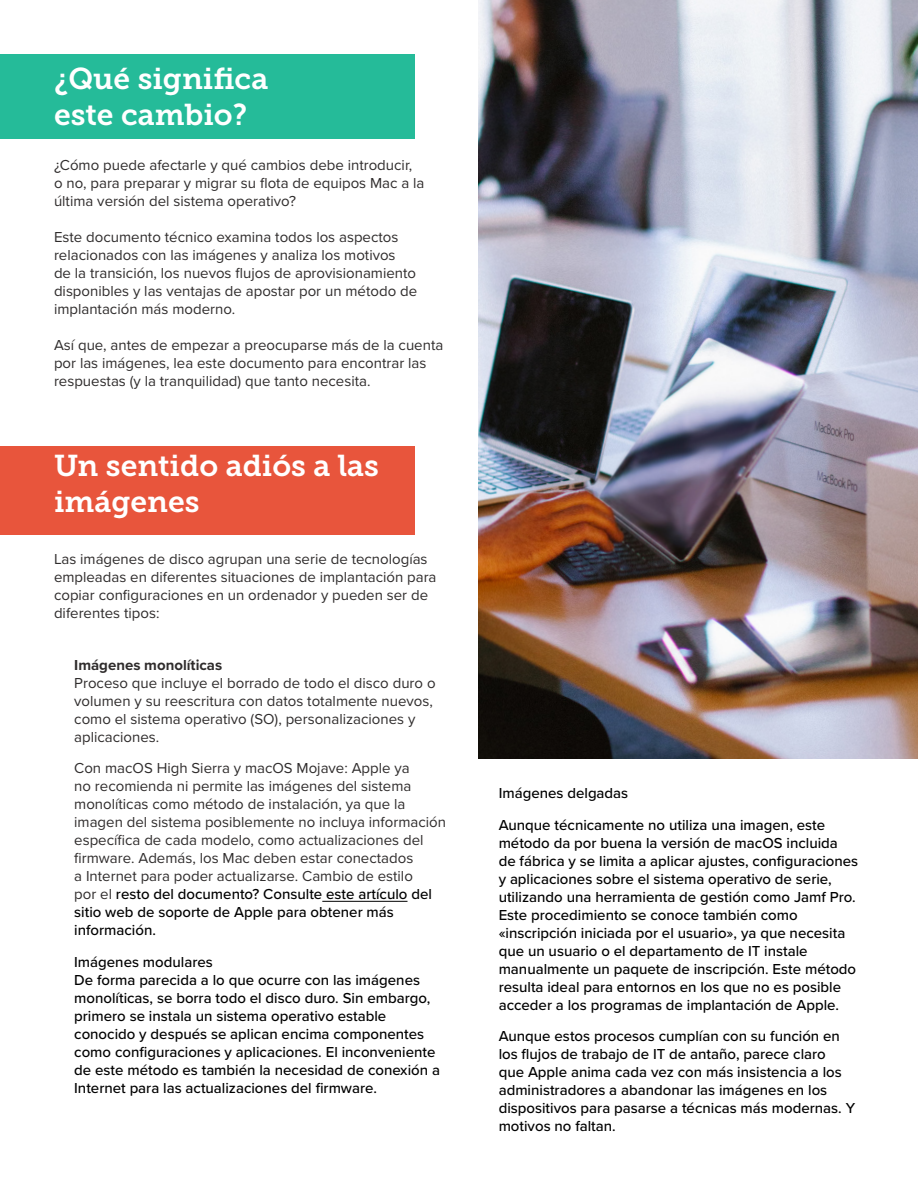
<style>
.page{position:relative;width:918px;height:1188px;background:#fff}
.page>*{position:absolute;margin:0;border:0;box-sizing:border-box;transform-origin:0 0}
.Body_Copy{font:30px/36px "Museo Slab 700";color:#fff}
.SUBHEAD{font:30px/36px "Museo Slab 700";color:#fff}
.Body_Copy-2{font:15px/18px "Proxima Nova";color:#2f2c2c}
.Body_Copy-3{font:500 15px/18px "Proxima Nova";color:#000}
.s1{font-weight:700}
.s2{font-weight:500;color:#000}
</style>
<div class="page">
<div style="left:0;top:54px;width:415px;height:84px;background:#25bb99"></div>
<div style="left:0;top:446px;width:415px;height:89px;background:#e8553c"></div>
<hr style="left:322px;top:901px;width:86px;height:1px;background:#000">
<img style="left:478px;top:0;width:440px;height:758px">
<p class="SUBHEAD" style="left:54px;top:61px;width:216px">¿Qué significa este cambio?</p>
<p class="Body_Copy-2" style="left:54px;top:155px;width:372px">¿Cómo puede afectarle y qué cambios debe introducir,<br>o no, para preparar y migrar su flota de equipos Mac a la última versión del sistema operativo?</p>
<p class="Body_Copy-2" style="left:54px;top:227px;width:365px">Este documento técnico examina todos los aspectos relacionados con las imágenes y analiza los motivos<br>de la transición, los nuevos flujos de aprovisionamiento disponibles y las ventajas de apostar por un método de implantación más moderno.</p>
<p class="Body_Copy-2" style="left:54px;top:335px;width:391px">Así que, antes de empezar a preocuparse más de la cuenta por las imágenes, lea este documento para encontrar las respuestas (y la tranquilidad) que tanto necesita.</p>
<p class="Body_Copy" style="left:54px;top:448px;width:326px">Un sentido adiós a las imágenes</p>
<p class="Body_Copy-2" style="left:54px;top:549px;width:384px">Las imágenes de disco agrupan una serie de tecnologías empleadas en diferentes situaciones de implantación para copiar configuraciones en un ordenador y pueden ser de diferentes tipos:</p>
<p class="Body_Copy-2" style="left:74px;top:655px;width:363px"><span class="s1">Imágenes monolíticas<br></span>Proceso que incluye el borrado de todo el disco duro o volumen y su reescritura con datos totalmente nuevos, como el sistema operativo (SO), personalizaciones y aplicaciones.</p>
<p class="Body_Copy-2" style="left:74px;top:758px;width:373px">Con macOS High Sierra y macOS Mojave: Apple ya<br>no recomienda ni permite las imágenes del sistema monolíticas como método de instalación, ya que la imagen del sistema posiblemente no incluya información específica de cada modelo, como actualizaciones del firmware. Además, los Mac deben estar conectados<br>a Internet para poder actualizarse. Cambio de estilo<br>por el <span class="s2">resto del documento? Consulte este artículo del sitio web de soporte de Apple para obtener más información.</span></p>
<p class="Body_Copy-3" style="left:74px;top:952px;width:367px">Imágenes modulares<br>De forma parecida a lo que ocurre con las imágenes monolíticas, se borra todo el disco duro. Sin embargo, primero se instala un sistema operativo estable conocido y después se aplican encima componentes como configuraciones y aplicaciones. El inconveniente de este método es también la necesidad de conexión a Internet para las actualizaciones del firmware.</p>
<p class="Body_Copy-3" style="left:499px;top:784px;width:131px">Imágenes delgadas</p>
<p class="Body_Copy-3" style="left:499px;top:815px;width:361px">Aunque técnicamente no utiliza una imagen, este método da por buena la versión de macOS incluida de fábrica y se limita a aplicar ajustes, configuraciones y aplicaciones sobre el sistema operativo de serie, utilizando una herramienta de gestión como Jamf Pro.<br>Este procedimiento se conoce también como «inscripción iniciada por el usuario», ya que necesita que un usuario o el departamento de IT instale manualmente un paquete de inscripción. Este método resulta ideal para entornos en los que no es posible acceder a los programas de implantación de Apple.</p>
<p class="Body_Copy-3" style="left:499px;top:1027px;width:358px">Aunque estos procesos cumplían con su función en los flujos de trabajo de IT de antaño, parece claro<br>que Apple anima cada vez con más insistencia a los administradores a abandonar las imágenes en los dispositivos para pasarse a técnicas más modernas. Y motivos no faltan.</p>
</div>
